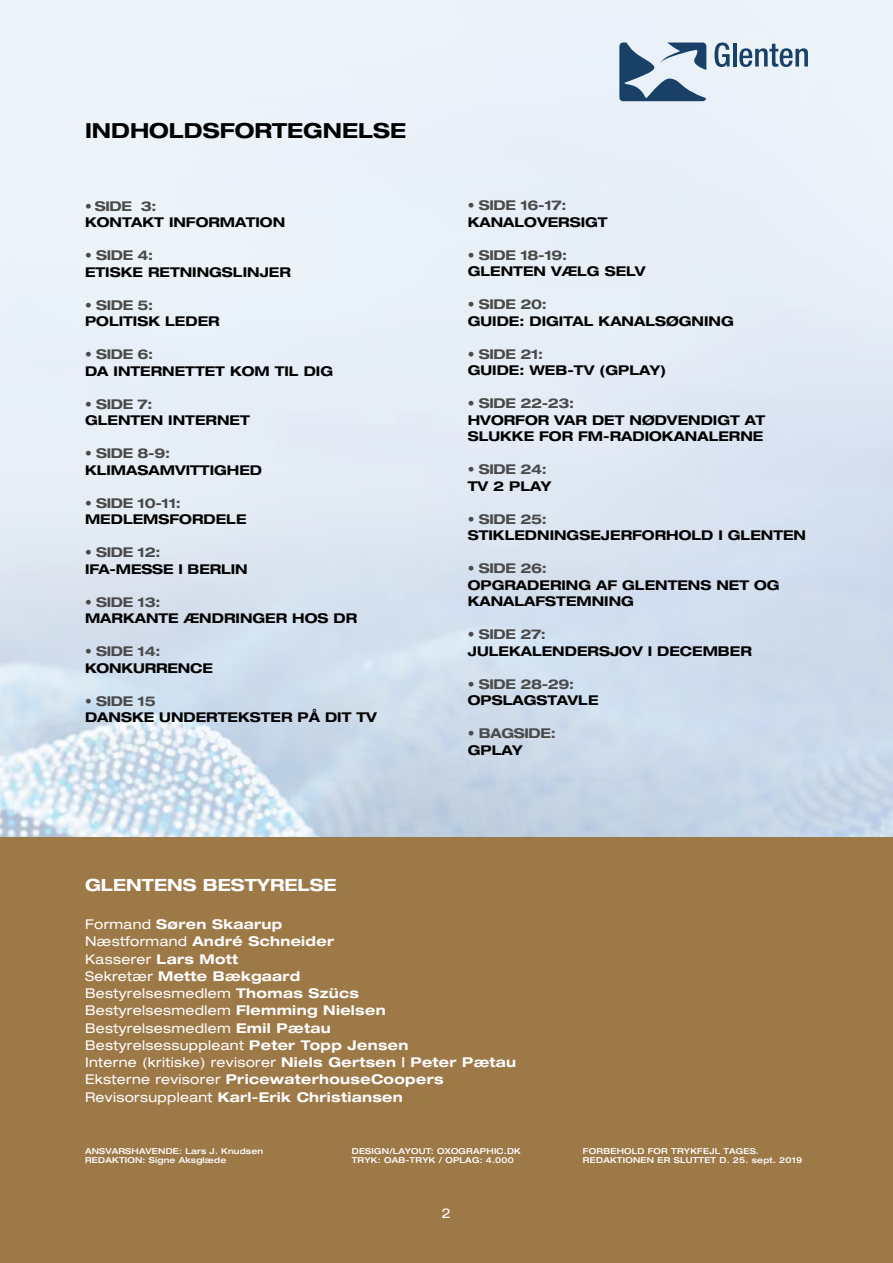
<style>
.page{position:relative;width:893px;height:1263px;background:#fff}
.page>*{position:absolute;margin:0;border:0;box-sizing:border-box;transform-origin:0 0}
.t1{font:700 expanded 20.85px "Helvetica Neue";color:#000}
.t2{font:700 expanded 16.8px "Helvetica Neue";color:#fff}
.t3{font:700 expanded 13.5px/16.5px "Helvetica Neue";color:#000}
.t4{font:expanded 13.5px/17.2px "Helvetica Neue";letter-spacing:.025em;color:#fff}
.t5{font:700 expanded 13.5px "Helvetica Neue";letter-spacing:-.025em;color:#4a4a49}
.t6{font:500 expanded 8.25px/9.1px "Helvetica Neue";letter-spacing:.025em;color:#fff}
.s1{font-weight:700}
</style>
<div class="page">
<img style="left:0;top:0;width:893px;height:838px">
<div style="left:0;top:838px;width:893px;height:425px;background:#9e7948"></div>
<svg style="left:619px;top:43px;width:87px;height:58px;background:#829ab1"></svg>
<svg style="left:714px;top:43px;width:16px;height:24px"></svg>
<hr style="left:733px;top:43px;width:3px;height:24px;background:#194168">
<svg style="left:739px;top:44px;width:69px;height:23px;background:#93a8bc"></svg>
<h1 class="t1" style="left:85px;top:117px;width:323px">INDHOLDSFORTEGNELSE</h1>
<p class="t5" style="left:85px;top:197px;width:73px">• SIDE 3:</p>
<p class="t3" style="left:85px;top:214px;width:202px">KONTAKT INFORMATION</p>
<p class="t5" style="left:85px;top:247px;width:70px">• SIDE 4:</p>
<p class="t3" style="left:85px;top:263px;width:207px">ETISKE RETNINGSLINJER</p>
<p class="t5" style="left:85px;top:296px;width:70px">• SIDE 5:</p>
<p class="t3" style="left:85px;top:313px;width:136px">POLITISK LEDER</p>
<p class="t5" style="left:85px;top:346px;width:70px">• SIDE 6:</p>
<p class="t3" style="left:85px;top:362px;width:250px">DA INTERNETTET KOM TIL DIG</p>
<p class="t5" style="left:85px;top:395px;width:69px">• SIDE 7:</p>
<p class="t3" style="left:85px;top:412px;width:166px">GLENTEN INTERNET</p>
<p class="t5" style="left:85px;top:445px;width:87px">• SIDE 8-9:</p>
<p class="t3" style="left:85px;top:461px;width:179px">KLIMASAMVITTIGHED</p>
<p class="t5" style="left:85px;top:494px;width:97px">• SIDE 10-11:</p>
<p class="t3" style="left:85px;top:510px;width:163px">MEDLEMSFORDELE</p>
<p class="t5" style="left:85px;top:544px;width:77px">• SIDE 12:</p>
<p class="t3" style="left:85px;top:560px;width:164px">IFA-MESSE I BERLIN</p>
<p class="t5" style="left:85px;top:593px;width:77px">• SIDE 13:</p>
<p class="t3" style="left:85px;top:609px;width:274px">MARKANTE ÆNDRINGER HOS DR</p>
<p class="t5" style="left:85px;top:643px;width:77px">• SIDE 14:</p>
<p class="t3" style="left:85px;top:659px;width:129px">KONKURRENCE</p>
<p class="t5" style="left:85px;top:692px;width:72px">• SIDE 15</p>
<p class="t3" style="left:85px;top:708px;width:293px">DANSKE UNDERTEKSTER PÅ DIT TV</p>
<p class="t2" style="left:85px;top:875px;width:253px">GLENTENS BESTYRELSE</p>
<p class="t5" style="left:468px;top:197px;width:100px">• SIDE 16-17:</p>
<p class="t3" style="left:468px;top:213px;width:141px">KANALOVERSIGT</p>
<p class="t5" style="left:468px;top:247px;width:101px">• SIDE 18-19:</p>
<p class="t3" style="left:468px;top:263px;width:179px">GLENTEN VÆLG SELV</p>
<p class="t5" style="left:468px;top:296px;width:80px">• SIDE 20:</p>
<p class="t3" style="left:468px;top:312px;width:268px">GUIDE: DIGITAL KANALSØGNING</p>
<p class="t5" style="left:468px;top:346px;width:77px">• SIDE 21:</p>
<p class="t3" style="left:468px;top:362px;width:200px">GUIDE: WEB-TV (GPLAY)</p>
<p class="t5" style="left:468px;top:395px;width:108px">• SIDE 22-23:</p>
<p class="t3" style="left:468px;top:411px;width:299px">HVORFOR VAR DET NØDVENDIGT AT<br>SLUKKE FOR FM-RADIOKANALERNE</p>
<p class="t5" style="left:468px;top:461px;width:80px">• SIDE 24:</p>
<p class="t3" style="left:468px;top:477px;width:85px">TV 2 PLAY</p>
<p class="t5" style="left:468px;top:511px;width:80px">• SIDE 25:</p>
<p class="t3" style="left:468px;top:527px;width:340px">STIKLEDNINGSEJERFORHOLD I GLENTEN</p>
<p class="t5" style="left:468px;top:560px;width:80px">• SIDE 26:</p>
<p class="t3" style="left:468px;top:576px;width:313px">OPGRADERING AF GLENTENS NET OG<br>KANALAFSTEMNING</p>
<p class="t5" style="left:468px;top:626px;width:80px">• SIDE 27:</p>
<p class="t3" style="left:468px;top:642px;width:286px">JULEKALENDERSJOV I DECEMBER</p>
<p class="t5" style="left:468px;top:676px;width:108px">• SIDE 28-29:</p>
<p class="t3" style="left:468px;top:692px;width:132px">OPSLAGSTAVLE</p>
<p class="t5" style="left:468px;top:725px;width:89px">• BAGSIDE:</p>
<p class="t3" style="left:468px;top:741px;width:56px">GPLAY</p>
<p class="t4" style="left:85px;top:915px;width:433px">Formand <span class="s1">Søren Skaarup<br></span>Næstformand <span class="s1">André Schneider<br></span>Kasserer <span class="s1">Lars Mott<br></span>Sekretær <span class="s1">Mette Bækgaard<br></span>Bestyrelsesmedlem <span class="s1">Thomas Szücs<br></span>Bestyrelsesmedlem <span class="s1">Flemming Nielsen </span>Bestyrelsesmedlem <span class="s1">Emil Pætau<br></span>Bestyrelsessuppleant <span class="s1">Peter Topp Jensen<br></span>Interne (kritiske) revisorer <span class="s1">Niels Gertsen | Peter Pætau </span>Eksterne revisorer <span class="s1">PricewaterhouseCoopers </span>Revisorsuppleant <span class="s1">Karl-Erik Christiansen</span></p>
<p class="t6" style="left:85px;top:1146px;width:180px">ANSVARSHAVENDE: Lars J. Knudsen<br>REDAKTION: Signe Aksglæde</p>
<p class="t6" style="left:352px;top:1146px;width:171px">DESIGN/LAYOUT: OXOGRAPHIC.DK<br>TRYK: OAB-TRYK / OPLAG: 4.000</p>
<p class="t6" style="left:583px;top:1146px;width:221px">FORBEHOLD FOR TRYKFEJL TAGES.<br>REDAKTIONEN ER SLUTTET D. 25. sept. 2019</p>
<p class="t4" style="left:442px;top:1204px;width:11px">2</p>
</div>
